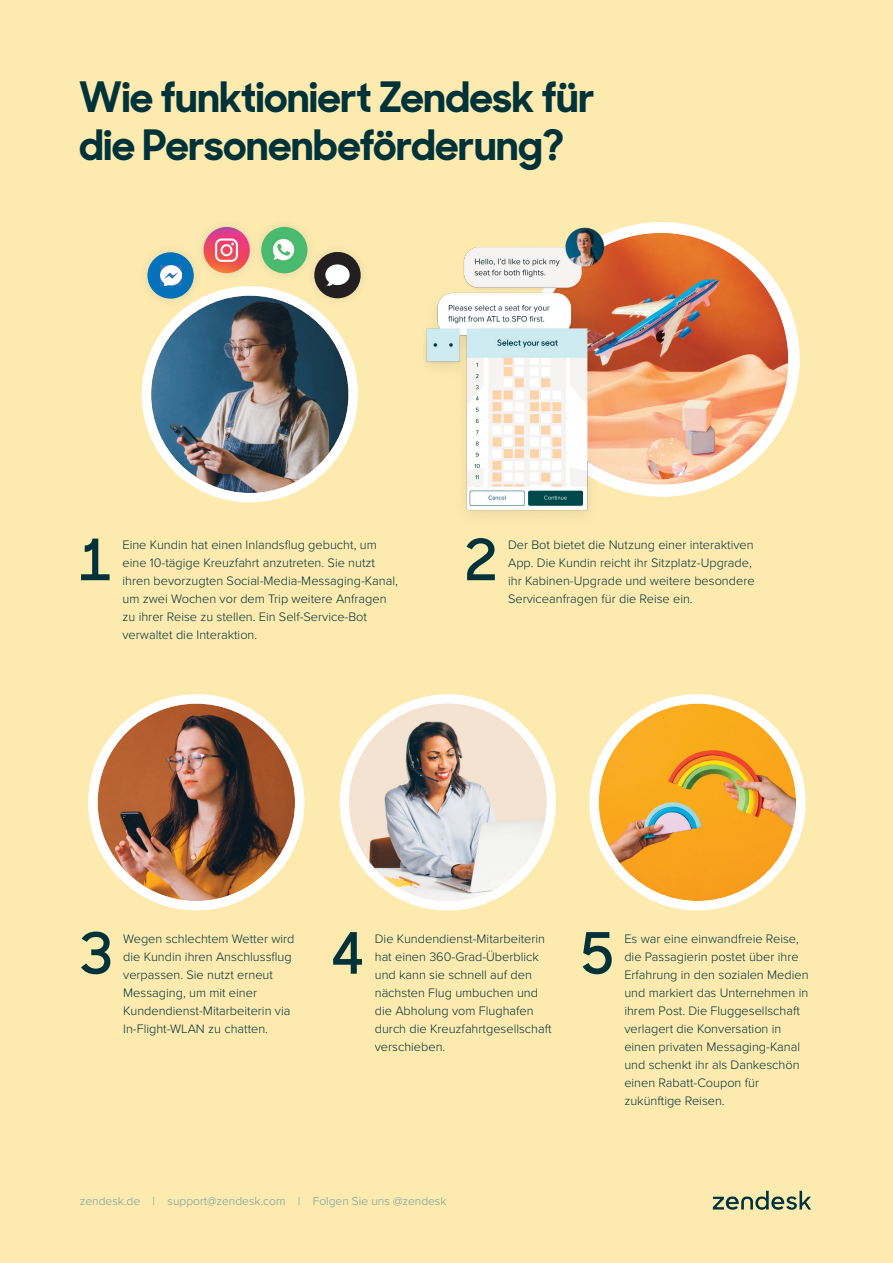
<style>
.page{position:relative;width:893px;height:1263px;background:#fceaaf}
.page>*{position:absolute;margin:0;border:0;box-sizing:border-box;transform-origin:0 0}
.Big_Stat{font:600 57px "Sharp Sans No 1";color:#003239}
.t1{font:700 42px/48px "Sharp Sans No 1";letter-spacing:-.01em;color:#003239}
.Small_Text__10_12{font:300 12.75px/18px "Proxima Nova";color:#003239}
.t2{font:300 12px "Proxima Nova";color:#779ea1}
</style>
<div class="page">
<img style="left:713px;top:1190px;width:98px;height:20px">
<svg style="left:146px;top:291px;width:207px;height:207px;background:#f9f8f8"></svg>
<img style="left:151px;top:296px;width:197px;height:197px;border-radius:99px">
<div style="left:142px;top:286px;width:216px;height:216px;border:9px solid #fff;border-radius:50%"></div>
<img style="left:204px;top:227px;width:46px;height:46px;border-radius:23px">
<img style="left:261px;top:227px;width:46px;height:46px;border-radius:23px">
<div style="left:304px;top:241px;width:67px;height:67px;background:#fae8ae"></div>
<div style="left:314px;top:252px;width:47px;height:46px;background:#231f20;border-radius:23px"></div>
<svg style="left:326px;top:282px;width:7px;height:4px"></svg>
<div style="left:325px;top:264px;width:25px;height:21px;background:#fff;border-radius:50%"></div>
<div style="left:137px;top:242px;width:67px;height:67px;background:#fbe9ae"></div>
<div style="left:147px;top:252px;width:47px;height:47px;background:#0472bb;border-radius:50%"></div>
<img style="left:160px;top:265px;width:21px;height:21px">
<svg style="left:93px;top:699px;width:207px;height:207px;background:#fdfaf8"></svg>
<img style="left:98px;top:704px;width:197px;height:197px;border-radius:99px">
<div style="left:88px;top:694px;width:216px;height:216px;border:9px solid #fff;border-radius:50%"></div>
<svg style="left:344px;top:699px;width:207px;height:207px;background:#fefcfb"></svg>
<img style="left:349px;top:704px;width:197px;height:197px;border-radius:99px">
<div style="left:340px;top:694px;width:216px;height:216px;border:9px solid #fff;border-radius:50%"></div>
<img style="left:425px;top:227px;width:364px;height:288px">
<svg style="left:594px;top:699px;width:207px;height:207px;background:#fefcf9"></svg>
<img style="left:599px;top:704px;width:197px;height:197px;border-radius:99px">
<div style="left:589px;top:694px;width:216px;height:216px;border:9px solid #fff;border-radius:50%"></div>
<h2 class="t1" style="left:79px;top:69px;width:517px">Wie funktioniert Zendesk für die Personenbeförderung?</h2>
<p class="Big_Stat" style="left:464px;top:515px;width:35px">2</p>
<p class="Big_Stat" style="left:79px;top:515px;width:35px">1</p>
<p class="Small_Text__10_12" style="left:508px;top:535px;width:248px">Der Bot bietet die Nutzung einer interaktiven App. Die Kundin reicht ihr Sitzplatz-Upgrade, ihr Kabinen-Upgrade und weitere besondere Serviceanfragen für die Reise ein.</p>
<p class="Small_Text__10_12" style="left:123px;top:535px;width:277px">Eine Kundin hat einen Inlandsflug gebucht, um eine 10-tägige Kreuzfahrt anzutreten. Sie nutzt ihren bevorzugten Social-Media-Messaging-Kanal, um zwei Wochen vor dem Trip weitere Anfragen zu ihrer Reise zu stellen. Ein Self-Service-Bot verwaltet die Interaktion.</p>
<p class="Big_Stat" style="left:79px;top:909px;width:35px">3</p>
<p class="Small_Text__10_12" style="left:123px;top:928px;width:173px">Wegen schlechtem Wetter wird die Kundin ihren Anschlussflug verpassen. Sie nutzt erneut<br>Messaging, um mit einer<br>Kundendienst-Mitarbeiterin via<br>In-Flight-WLAN zu chatten.</p>
<p class="Big_Stat" style="left:331px;top:909px;width:35px">4</p>
<p class="Small_Text__10_12" style="left:375px;top:928px;width:178px">Die Kundendienst-Mitarbeiterin hat einen 360-Grad-Überblick und kann sie schnell auf den nächsten Flug umbuchen und die Abholung vom Flughafen durch die Kreuzfahrtgesellschaft verschieben.</p>
<p class="Big_Stat" style="left:580px;top:909px;width:35px">5</p>
<p class="Small_Text__10_12" style="left:624px;top:928px;width:186px">Es war eine einwandfreie Reise, die Passagierin postet über ihre<br>Erfahrung in den sozialen Medien und markiert das Unternehmen in ihrem Post. Die Fluggesellschaft verlagert die Konversation in einen privaten Messaging-Kanal und schenkt ihr als Dankeschön einen Rabatt-Coupon für zukünftige Reisen.</p>
<p class="t2" style="left:80px;top:1192px;width:368px">zendesk.de | support@zendesk.com | Folgen Sie uns @zendesk</p>
</div>
